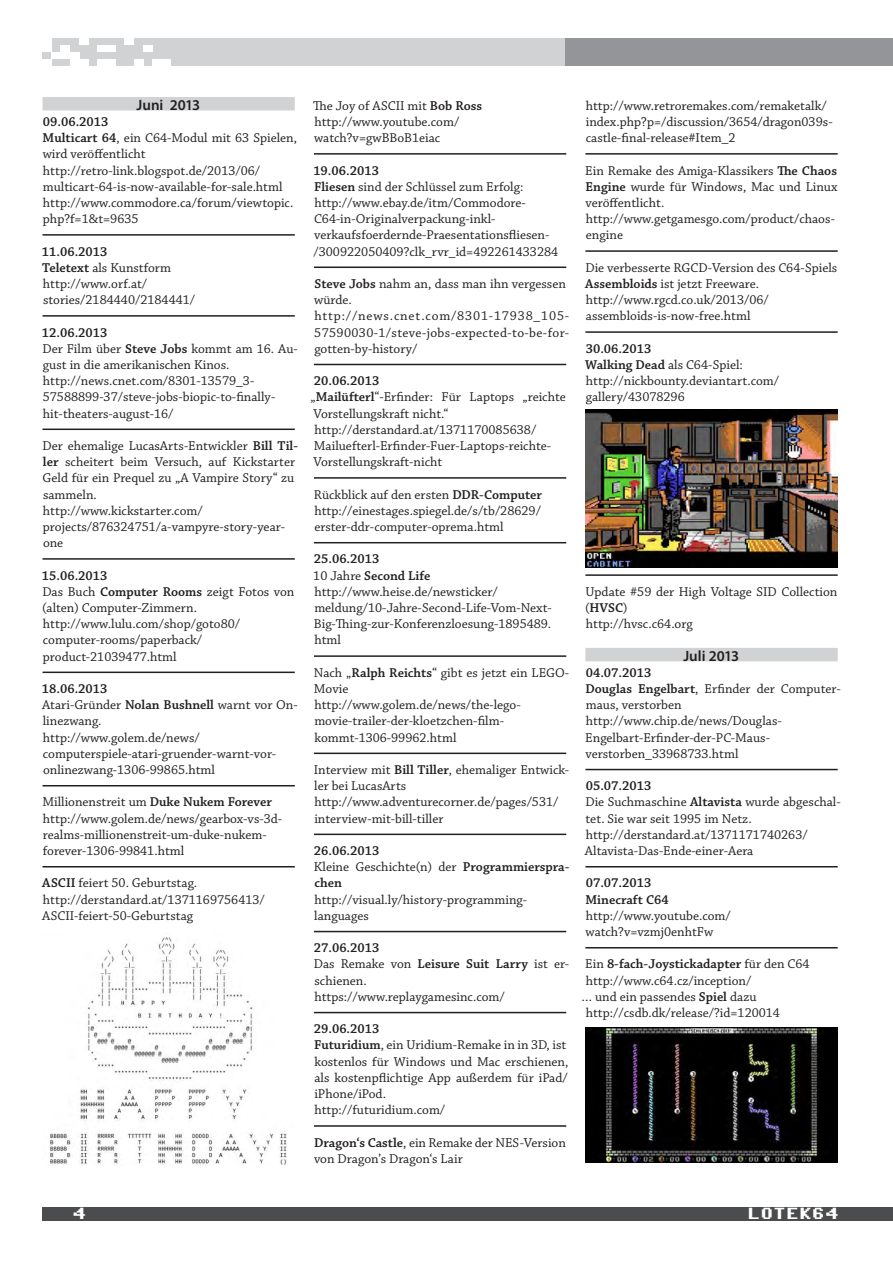
<style>
.page{position:relative;width:893px;height:1263px;background:#fff}
.page>*{position:absolute;margin:0;border:0;box-sizing:border-box;transform-origin:0 0}
.t1{font:16.5px "Commodore 64";color:#fff}
.t2{font:600 15px "Myriad Pro";color:#231f20}
.t3{font:13.5px/16.2px "Chaparral Pro";color:#231f20}
.t4{font:13.5px/16.2px "Chaparral Pro";letter-spacing:.025em;color:#231f20}
.t5{font:600 13.5px/16.2px "Chaparral Pro";color:#231f20}
.s1{font-weight:600}
.s2{font-weight:400}
</style>
<div class="page">
<div style="left:43px;top:38px;width:522px;height:27px;background:#d1d2d4"></div>
<div style="left:565px;top:38px;width:328px;height:27px;background:#939598"></div>
<div style="left:143px;top:45px;width:9px;height:7px;background:#fff"></div>
<div style="left:52px;top:52px;width:9px;height:7px;background:#fff"></div>
<div style="left:61px;top:45px;width:9px;height:7px;background:#fff"></div>
<div style="left:43px;top:38px;width:9px;height:7px;background:#fff"></div>
<div style="left:125px;top:38px;width:9px;height:7px;background:#fff"></div>
<div style="left:79px;top:38px;width:9px;height:7px;background:#fff"></div>
<div style="left:97px;top:45px;width:10px;height:7px;background:#fff"></div>
<div style="left:107px;top:45px;width:9px;height:7px;background:#fff"></div>
<div style="left:43px;top:45px;width:9px;height:7px;background:#fff"></div>
<div style="left:61px;top:52px;width:9px;height:7px;background:#fff"></div>
<div style="left:70px;top:52px;width:9px;height:7px;background:#fff"></div>
<div style="left:70px;top:59px;width:9px;height:6px;background:#fff"></div>
<div style="left:79px;top:59px;width:9px;height:6px;background:#fff"></div>
<div style="left:97px;top:59px;width:10px;height:6px;background:#fff"></div>
<div style="left:107px;top:59px;width:9px;height:6px;background:#fff"></div>
<div style="left:134px;top:59px;width:9px;height:6px;background:#fff"></div>
<div style="left:152px;top:59px;width:9px;height:6px;background:#fff"></div>
<div style="left:161px;top:59px;width:10px;height:6px;background:#fff"></div>
<div style="left:43px;top:59px;width:9px;height:6px;background:#fff"></div>
<div style="left:43px;top:1207px;width:850px;height:13px;background:#4b4c4d"></div>
<div style="left:43px;top:97px;width:252px;height:13px;background:#d1d2d4"></div>
<hr style="left:43px;top:234px;width:252px;height:2px;background:#231f20">
<hr style="left:43px;top:315px;width:252px;height:2px;background:#231f20">
<hr style="left:43px;top:428px;width:252px;height:2px;background:#231f20">
<hr style="left:43px;top:558px;width:252px;height:2px;background:#231f20">
<hr style="left:43px;top:671px;width:252px;height:2px;background:#231f20">
<hr style="left:43px;top:785px;width:252px;height:1px;background:#231f20">
<hr style="left:43px;top:866px;width:252px;height:1px;background:#231f20">
<hr style="left:314px;top:153px;width:252px;height:2px;background:#231f20">
<hr style="left:314px;top:266px;width:252px;height:2px;background:#231f20">
<hr style="left:314px;top:364px;width:252px;height:1px;background:#231f20">
<hr style="left:314px;top:477px;width:252px;height:2px;background:#231f20">
<hr style="left:314px;top:542px;width:252px;height:1px;background:#231f20">
<hr style="left:314px;top:655px;width:252px;height:2px;background:#231f20">
<hr style="left:314px;top:752px;width:252px;height:2px;background:#231f20">
<hr style="left:314px;top:833px;width:252px;height:2px;background:#231f20">
<hr style="left:314px;top:931px;width:252px;height:1px;background:#231f20">
<hr style="left:314px;top:1012px;width:252px;height:1px;background:#231f20">
<hr style="left:314px;top:1125px;width:252px;height:2px;background:#231f20">
<hr style="left:585px;top:153px;width:253px;height:2px;background:#231f20">
<hr style="left:585px;top:250px;width:253px;height:2px;background:#231f20">
<hr style="left:585px;top:331px;width:253px;height:2px;background:#231f20">
<hr style="left:585px;top:574px;width:253px;height:2px;background:#231f20">
<div style="left:585px;top:648px;width:253px;height:13px;background:#d1d2d4"></div>
<hr style="left:585px;top:769px;width:253px;height:1px;background:#231f20">
<hr style="left:585px;top:866px;width:253px;height:1px;background:#231f20">
<hr style="left:585px;top:947px;width:253px;height:1px;background:#231f20">
<img style="left:50px;top:937px;width:237px;height:228px">
<img style="left:585px;top:409px;width:253px;height:158px">
<img style="left:585px;top:1028px;width:253px;height:135px">
<p class="t2" style="left:137px;top:95px;width:65px">Juni 2013</p>
<p class="t3" style="left:43px;top:114px;width:256px"><span class="s1">09.06.2013<br>Multicart 64</span>, ein C64-Modul mit 63 Spielen, wird veröffentlicht http://retro-link.blogspot.de/2013/06/ multicart-64-is-now-available-for-sale.html http://www.commodore.ca/forum/viewtopic. php?f=1&amp;t=9635</p>
<p class="t3" style="left:42px;top:244px;width:155px"><span class="s1">11.06.2013<br>Teletext</span> als Kunstform http://www.orf.at/ stories/2184440/2184441/</p>
<p class="t3" style="left:42px;top:325px;width:257px"><span class="s1">12.06.2013<br></span>Der Film über <span class="s1">Steve Jobs</span> kommt am 16. Au&shy;gust in die amerikanischen Kinos. http://news.cnet.com/8301-13579_3- 57588899-37/steve-jobs-biopic-to-finally&shy;hit-theaters-august-16/</p>
<p class="t3" style="left:42px;top:438px;width:257px">Der ehemalige LucasArts-Entwickler <span class="s1">Bill Til&shy;ler</span> scheitert beim Versuch, auf Kickstarter<br>Geld für ein Prequel zu „A Vampire Story“ zu sammeln.<br>http://www.kickstarter.com/ projects/876324751/a-vampyre-story-year&shy;one</p>
<p class="t3" style="left:42px;top:568px;width:254px"><span class="s1">15.06.2013<br></span>Das Buch <span class="s1">Computer Rooms</span> zeigt Fotos von (alten) Computer-Zimmern. http://www.lulu.com/shop/goto80/ computer-rooms/paperback/ product-21039477.html</p>
<p class="t3" style="left:42px;top:681px;width:257px"><span class="s1">18.06.2013<br></span>Atari-Gründer <span class="s1">Nolan Bushnell</span> warnt vor On&shy;linezwang.<br>http://www.golem.de/news/ computerspiele-atari-gruender-warnt-vor&shy;onlinezwang-1306-99865.html</p>
<p class="t3" style="left:42px;top:795px;width:241px">Millionenstreit um <span class="s1">Duke Nukem Forever </span>http://www.golem.de/news/gearbox-vs-3d&shy;realms-millionenstreit-um-duke-nukem&shy;forever-1306-99841.html</p>
<p class="t3" style="left:42px;top:876px;width:224px"><span class="s1">ASCII</span> feiert 50. Geburtstag. http://derstandard.at/1371169756413/<br>ASCII-feiert-50-Geburtstag</p>
<p class="t3" style="left:313px;top:98px;width:171px">The Joy of ASCII mit <span class="s1">Bob Ross </span>http://www.youtube.com/ watch?v=gwBBoB1eiac</p>
<p class="t3" style="left:313px;top:163px;width:246px"><span class="s1">19.06.2013<br>Fliesen</span> sind der Schlüssel zum Erfolg: http://www.ebay.de/itm/Commodore-C64-in-Originalverpackung-inkl&shy;verkaufsfoerdernde-Praesentationsfliesen-/300922050409?clk_rvr_id=492261433284</p>
<p class="t4" style="left:314px;top:276px;width:257px"><span class="s1">Steve Jobs</span> nahm an, dass man ihn vergessen würde. http://news.cnet.com/8301-17938_105-<br>57590030-1/steve-jobs-expected-to-be-for&shy;gotten-by-history/</p>
<p class="t3" style="left:310px;top:373px;width:257px"><span class="s1">20.06.2013<br></span>„<span class="s1">Mailüfterl</span>“-Erfinder: Für Laptops „reichte Vorstellungskraft nicht.“ http://derstandard.at/1371170085638/ Mailuefterl-Erfinder-Fuer-Laptops-reichte-Vorstellungskraft-nicht</p>
<p class="t3" style="left:314px;top:487px;width:230px;text-align:justify">Rückblick auf den ersten <span class="s1">DDR-Computer </span>http://einestages.spiegel.de/s/tb/28629/ erster-ddr-computer-oprema.html</p>
<p class="t3" style="left:313px;top:552px;width:240px"><span class="s1">25.06.2013<br></span>10 Jahre <span class="s1">Second Life </span>http://www.heise.de/newsticker/ meldung/10-Jahre-Second-Life-Vom-Next-<br>Big-Thing-zur-Konferenzloesung-1895489. html</p>
<p class="t3" style="left:314px;top:665px;width:257px">Nach „<span class="s1">Ralph Reichts</span>“ gibt es jetzt ein LEGO-<br>Movie<br>http://www.golem.de/news/the-lego&shy;movie-trailer-der-kloetzchen-film&shy;kommt-1306-99962.html</p>
<p class="t3" style="left:314px;top:762px;width:257px">Interview mit <span class="s1">Bill Tiller</span>, ehemaliger Entwick&shy;ler bei LucasArts http://www.adventurecorner.de/pages/531/ interview-mit-bill-tiller</p>
<p class="t5" style="left:314px;top:843px;width:257px">26.06.2013<br><span class="s2">Kleine Geschichte(n) der</span> Programmierspra&shy;chen</p>
<p class="t3" style="left:314px;top:892px;width:214px">http://visual.ly/history-programming&shy;languages</p>
<p class="t3" style="left:314px;top:940px;width:257px"><span class="s1">27.06.2013<br></span>Das Remake von <span class="s1">Leisure Suit Larry</span> ist er&shy;schienen.<br>https://www.replaygamesinc.com/</p>
<p class="t3" style="left:314px;top:1021px;width:256px"><span class="s1">29.06.2013<br>Futuridium</span>, ein Uridium-Remake in in 3D, ist kostenlos für Windows und Mac erschienen, als kostenpflichtige App außerdem für iPad/ iPhone/iPod.<br>http://futuridium.com/</p>
<p class="t3" style="left:314px;top:1135px;width:253px"><span class="s1">Dragon‘s Castle</span>, ein Remake der NES-Version von Dragon’s Dragon‘s Lair</p>
<p class="t3" style="left:586px;top:98px;width:248px">http://www.retroremakes.com/remaketalk/ index.php?p=/discussion/3654/dragon039s&shy;castle-final-release#Item_2</p>
<p class="t3" style="left:585px;top:163px;width:254px">Ein Remake des Amiga-Klassikers <span class="s1">The Chaos<br>Engine</span> wurde für Windows, Mac und Linux veröffentlicht. http://www.getgamesgo.com/product/chaos&shy;engine</p>
<p class="t3" style="left:585px;top:260px;width:254px">Die verbesserte RGCD-Version des C64-Spiels <span class="s1">Assembloids</span> ist jetzt Freeware. http://www.rgcd.co.uk/2013/06/ assembloids-is-now-free.html</p>
<p class="t3" style="left:585px;top:341px;width:195px"><span class="s1">30.06.2013<br>Walking Dead</span> als C64-Spiel: http://nickbounty.deviantart.com/ gallery/43078296</p>
<p class="t3" style="left:585px;top:584px;width:254px">Update #59 der High Voltage SID Collection (<span class="s1">HVSC</span>)<br>http://hvsc.c64.org</p>
<p class="t2" style="left:683px;top:646px;width:57px">Juli 2013</p>
<p class="t3" style="left:585px;top:665px;width:257px"><span class="s1">04.07.2013<br>Douglas Engelbart</span>, Erfinder der Computer&shy;maus, verstorben http://www.chip.de/news/Douglas-<br>Engelbart-Erfinder-der-PC-Maus&shy;verstorben_33968733.html</p>
<p class="t3" style="left:585px;top:778px;width:257px"><span class="s1">05.07.2013<br></span>Die Suchmaschine <span class="s1">Altavista</span> wurde abgeschal&shy;tet. Sie war seit 1995 im Netz. http://derstandard.at/1371171740263/<br>Altavista-Das-Ende-einer-Aera</p>
<p class="t5" style="left:585px;top:875px;width:85px">07.07.2013<br>Minecraft C64</p>
<p class="t3" style="left:586px;top:908px;width:147px">http://www.youtube.com/ watch?v=vzmj0enhtFw</p>
<p class="t5" style="left:585px;top:956px;width:226px"><span class="s2">Ein</span> 8-fach-Joystickadapter <span class="s2">für den C64</span></p>
<p class="t3" style="left:586px;top:973px;width:167px">http://www.c64.cz/inception/</p>
<p class="t3" style="left:581px;top:989px;width:177px">… und ein passendes <span class="s1">Spiel</span> dazu</p>
<p class="t3" style="left:586px;top:1005px;width:196px">http://csdb.dk/release/?id=120014</p>
<p class="t1" style="left:72px;top:1206px;width:14px">4</p>
<p class="t1" style="left:747px;top:1206px;width:92px">LOTEK64</p>
</div>
